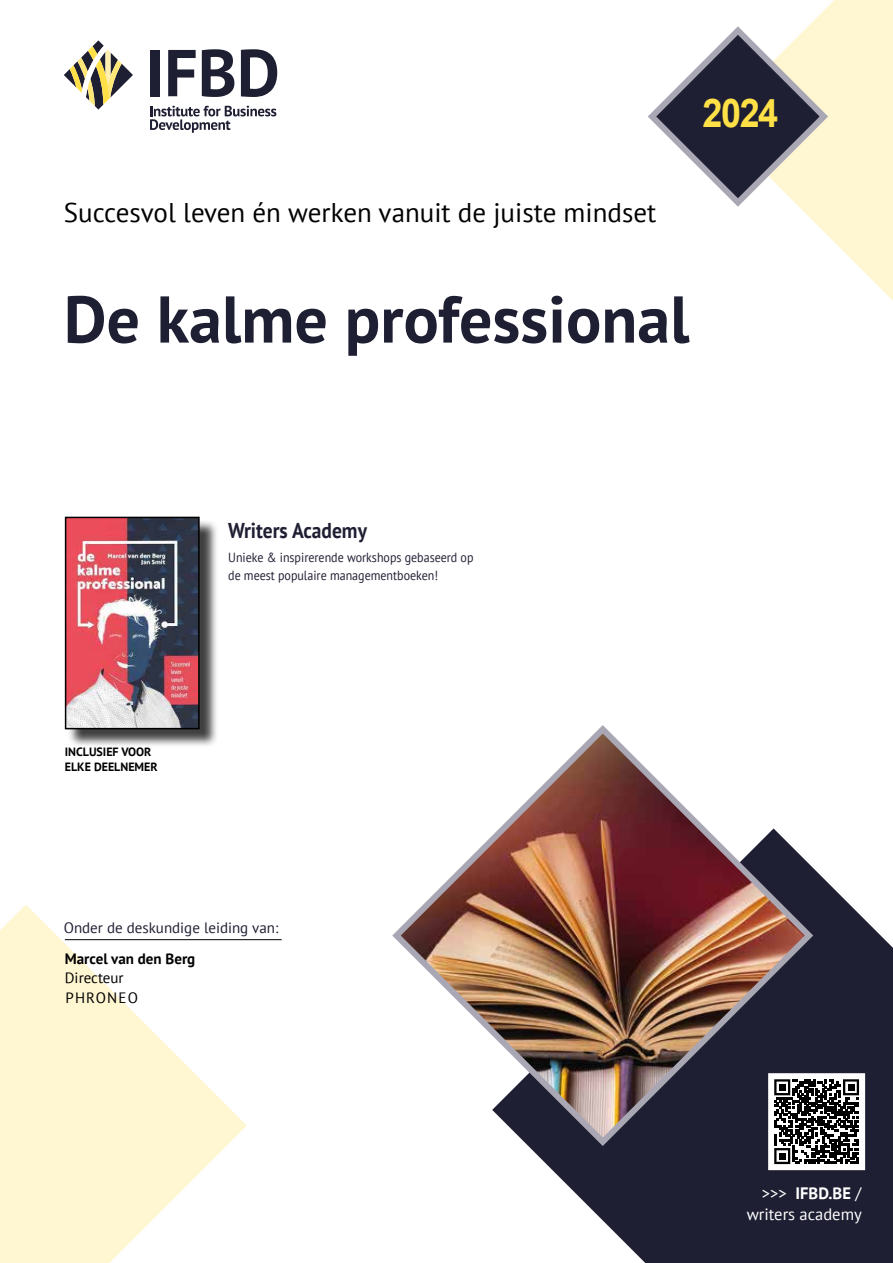
<style>
.page{position:relative;width:893px;height:1263px;background:#fff}
.page>*{position:absolute;margin:0;border:0;box-sizing:border-box;transform-origin:0 0}
.t1{font:700 66px "PT Sans";color:#1f1f34}
.t2{font:700 39.6px "Arial";color:#ffe147;scale:.91 1}
.t3{font:27px "PT Sans";color:#000}
.t4{font:700 21.45px "PT Sans";color:#1f1f34;scale:.91 1}
.t5{font:16.5px/21px "PT Sans";color:#fff;text-align:right}
.t6{font:15px "PT Sans";color:#1f1f34}
.t7{font:700 15px "PT Sans";color:#000}
.t8{font:15px/19.5px "PT Sans";color:#000}
.t9{font:13.2px/18px "PT Sans";color:#1f1f34;scale:.91 1}
.t10{font:700 12px/15px "PT Sans";color:#000}
.s1{font-weight:700}
</style>
<div class="page">
<svg style="left:803px;top:0;width:90px;height:301px;fill:#fff6d2"></svg>
<svg style="left:0;top:904px;width:247px;height:359px;fill:#fff6d2"></svg>
<svg style="left:648px;top:22px;width:184px;height:189px"></svg>
<svg style="left:532px;top:872px;width:361px;height:391px;fill:#1f1f34"></svg>
<svg style="left:64px;top:40px;width:69px;height:70px"></svg>
<div style="left:150px;top:50px;width:9px;height:46px;background:#1f1f34"></div>
<svg style="left:168px;top:50px;width:28px;height:46px"></svg>
<svg style="left:202px;top:49px;width:32px;height:48px"></svg>
<svg style="left:241px;top:49px;width:36px;height:48px"></svg>
<svg style="left:150px;top:106px;width:126px;height:27px"></svg>
<img style="left:392px;top:725px;width:425px;height:425px">
<hr style="left:65px;top:939px;width:217px;height:1px;background:#000">
<div style="left:770px;top:1075px;width:94px;height:94px;background:#fff"></div>
<svg style="left:774px;top:1079px;width:85px;height:85px"></svg>
<div style="left:779px;top:1084px;width:7px;height:7px;background:#000"></div>
<div style="left:848px;top:1084px;width:6px;height:7px;background:#000"></div>
<div style="left:779px;top:1152px;width:7px;height:7px;background:#000"></div>
<div style="left:768px;top:1073px;width:97px;height:97px;border:3px solid #fff"></div>
<div style="left:67px;top:519px;width:151px;height:229px;background:#000;opacity:.75"></div>
<img style="left:68px;top:520px;width:129px;height:206px">
<div style="left:65px;top:517px;width:135px;height:212px;border:2px solid #000"></div>
<h2 class="t2" style="left:702px;top:87px;width:85px">2024</h2>
<h3 class="t3" style="left:64px;top:196px;width:594px">Succesvol leven én werken vanuit de juiste mindset</h3>
<h1 class="t1" style="left:64px;top:275px;width:627px">De kalme professional</h1>
<p class="t10" style="left:65px;top:743px;width:94px">INCLUSIEF VOOR<br>ELKE DEELNEMER</p>
<h3 class="t4" style="left:228px;top:516px;width:154px">Writers Academy</h3>
<p class="t9" style="left:228px;top:548px;width:271px">Unieke &amp; inspirerende workshops gebaseerd op de meest populaire managementboeken!</p>
<p class="t6" style="left:64px;top:918px;width:216px">Onder de deskundige leiding van:</p>
<p class="t7" style="left:65px;top:948px;width:132px">Marcel van den Berg</p>
<p class="t8" style="left:65px;top:968px;width:75px">Directeur<br>PHRONEO</p>
<p class="t5" style="left:747px;top:1182px;width:117px">&gt;&gt;&gt; <span class="s1">IFBD.BE</span> / writers academy</p>
</div>
